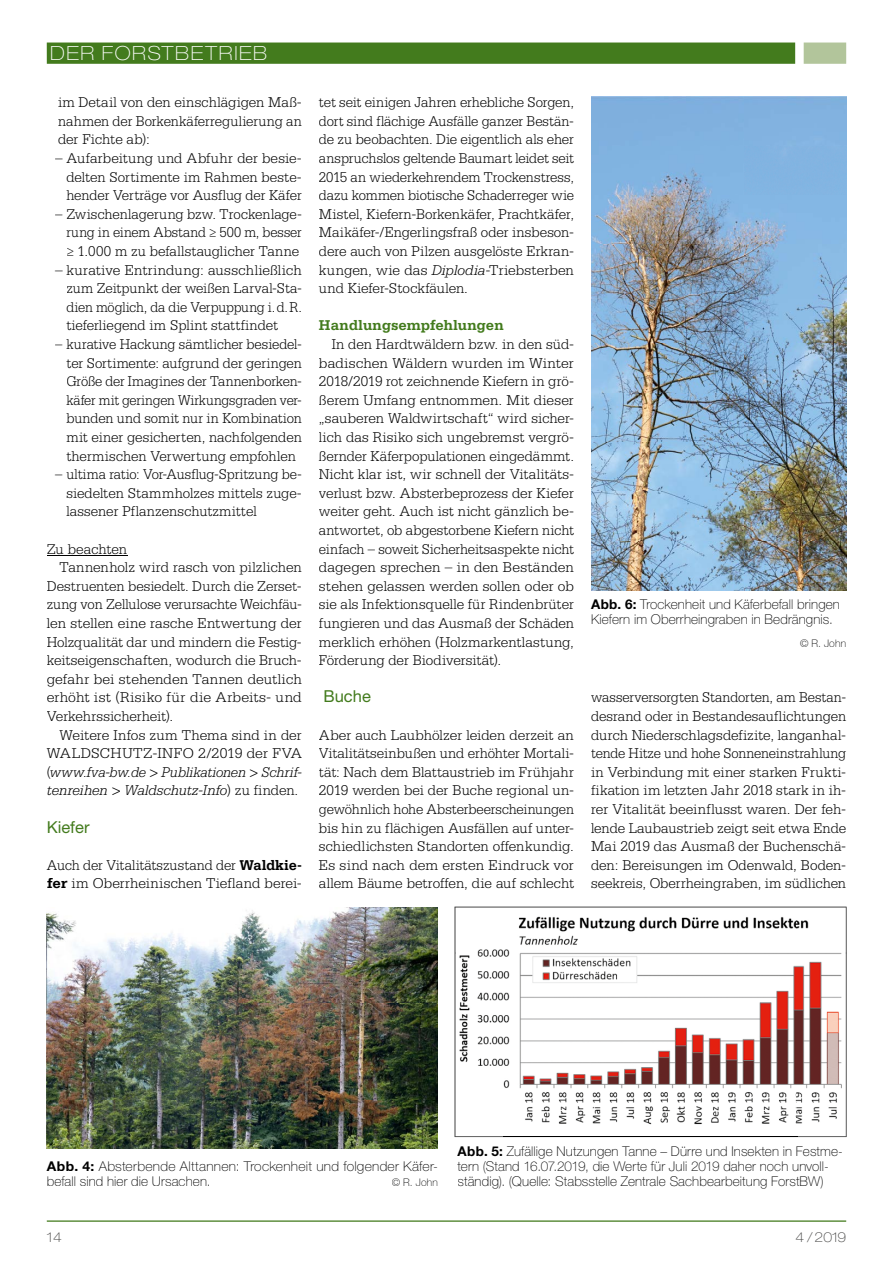
<style>
.page{position:relative;width:893px;height:1263px;background:#fff}
.page>*{position:absolute;margin:0;border:0;box-sizing:border-box;transform-origin:0 0}
.t1{font:100 expanded 19.5px "Helvetica Neue LT";letter-spacing:.085em;color:#fff}
.t2{font:16.5px "Helvetica Neue LT";color:#437b1d}
.t3{font:300 15px/18.6px "Serifa Std";letter-spacing:-.005em;color:#000;text-align:justify}
.t4{font:300 15px/18.6px "Serifa Std";letter-spacing:-.005em;color:#000;text-align:justify;scale:.96 1}
.t5{font:italic 300 15px/18.6px "Serifa";letter-spacing:-.005em;color:#000}
.t6{font:300 15px "Serifa Std";letter-spacing:.015em;color:#000;scale:1.04 1}
.t7{font:300 15px "Serifa Std";letter-spacing:.015em;color:#000}
.t8{font:700 15px "Serifa Std";letter-spacing:-.005em;color:#437b1d}
.t9{font:100 13.5px/15px "Helvetica Neue LT";letter-spacing:.01em;color:#000}
.t10{font:100 expanded 13.5px "Helvetica Neue LT";letter-spacing:.01em;color:#494948}
.t11{font:100 10.5px "Helvetica Neue LT";letter-spacing:.02em;color:#000}
.s1{font-family:"Serifa Std";font-style:normal}
.s2{font-weight:700}
.s3{font-family:"Serifa";font-style:italic}
</style>
<div class="page">
<hr style="left:47px;top:1220px;width:799px;height:2px;background:#437b1d">
<div style="left:47px;top:43px;width:748px;height:21px;background:#437b1d"></div>
<div style="left:804px;top:43px;width:42px;height:21px;background:#b2c59b"></div>
<hr style="left:47px;top:555px;width:80px;height:1px;background:#000">
<img style="left:591px;top:97px;width:255px;height:494px">
<img style="left:47px;top:907px;width:391px;height:242px">
<svg style="left:504px;top:907px;width:343px;height:230px"></svg>
<img style="left:455px;top:907px;width:391px;height:46px">
<img style="left:455px;top:953px;width:49px;height:184px">
<img style="left:797px;top:953px;width:49px;height:184px">
<img style="left:503px;top:1136px;width:295px;height:1px">
<h1 class="t1" style="left:50px;top:42px;width:219px">DER FORSTBETRIEB</h1>
<p class="t3" style="left:58px;top:93px;width:245px">im Detail von den einschlägigen Maß&shy;nahmen der Borkenkäferregulierung an der Fichte ab):</p>
<p class="t3" style="left:66px;top:149px;width:237px;text-indent:-11px">– Aufarbeitung und Abfuhr der besie&shy;delten Sortimente im Rahmen beste&shy;hender Verträge vor Ausflug der Käfer</p>
<p class="t3" style="left:66px;top:205px;width:237px;text-indent:-11px">– Zwischenlagerung bzw. Trockenlage&shy;rung in einem Abstand ≥ 500 m, besser ≥ 1.000 m zu befallstauglicher Tanne</p>
<p class="t3" style="left:66px;top:260px;width:237px;text-indent:-11px">– kurative Entrindung: ausschließlich zum Zeitpunkt der weißen Larval-Sta&shy;dien möglich, da die Verpuppung i. d. R. tieferliegend im Splint stattfindet</p>
<p class="t4" style="left:66px;top:335px;width:247px;text-indent:-11px">– kurative Hackung sämtlicher besiedel&shy;ter Sortimente: aufgrund der geringen Größe der Imagines der Tannenborken&shy;käfer mit geringen Wirkungsgraden ver&shy;bunden und somit nur in Kombination mit einer gesicherten, nachfolgenden thermischen Verwertung empfohlen</p>
<p class="t4" style="left:66px;top:465px;width:247px;text-indent:-11px">– ultima ratio: Vor-Ausflug-Spritzung be&shy;siedelten Stammholzes mittels zuge&shy;lassener Pflanzenschutzmittel</p>
<p class="t3" style="left:47px;top:539px;width:82px">Zu beachten</p>
<p class="t3" style="left:60px;top:558px;width:244px">Tannenholz wird rasch von pilzlichen</p>
<p class="t3" style="left:47px;top:577px;width:257px">Destruenten besiedelt. Durch die Zerset-</p>
<p class="t3" style="left:47px;top:595px;width:257px">zung von Zellulose verursachte Weichfäu-</p>
<p class="t3" style="left:47px;top:614px;width:257px">len stellen eine rasche Entwertung der</p>
<p class="t3" style="left:47px;top:632px;width:257px">Holzqualität dar und mindern die Festig-</p>
<p class="t3" style="left:47px;top:651px;width:257px">keitseigenschaften, wodurch die Bruch-</p>
<p class="t3" style="left:47px;top:670px;width:257px">gefahr bei stehenden Tannen deutlich</p>
<p class="t6" style="left:47px;top:689px;width:247px">erhöht ist (Risiko für die Arbeits- und</p>
<p class="t3" style="left:47px;top:707px;width:128px">Verkehrssicherheit).</p>
<p class="t3" style="left:60px;top:725px;width:244px">Weitere Infos zum Thema sind in der</p>
<p class="t7" style="left:47px;top:745px;width:257px">WALDSCHUTZ-INFO 2/2019 der FVA</p>
<p class="t5" style="left:47px;top:762px;width:257px"><span class="s1">(</span>www.fva-bw.de &gt; Publikationen &gt; Schrif&shy;tenreihen &gt; Waldschutz-Info<span class="s1">) zu finden.</span></p>
<p class="t2" style="left:47px;top:817px;width:44px">Kiefer</p>
<p class="t3" style="left:47px;top:856px;width:257px">Auch der Vitalitätszustand der <span class="s2">Waldkie&shy;fer</span> im Oberrheinischen Tiefland berei-</p>
<p class="t3" style="left:319px;top:93px;width:257px">tet seit einigen Jahren erhebliche Sorgen, dort sind flächige Ausfälle ganzer Bestän&shy;de zu beobachten. Die eigentlich als eher anspruchslos geltende Baumart leidet seit 2015 an wiederkehrendem Trockenstress, dazu kommen biotische Schaderreger wie Mistel, Kiefern-Borkenkäfer, Prachtkäfer, Maikäfer-/Engerlingsfraß oder insbeson&shy;dere auch von Pilzen ausgelöste Erkran&shy;kungen, wie das <span class="s3">Diplodia</span>-Triebsterben und Kiefer-Stockfäulen.</p>
<p class="t8" style="left:319px;top:317px;width:187px">Handlungsempfehlungen</p>
<p class="t3" style="left:319px;top:335px;width:257px;text-indent:13px">In den Hardtwäldern bzw. in den süd&shy;badischen Wäldern wurden im Winter 2018/2019 rot zeichnende Kiefern in grö&shy;ßerem Umfang entnommen. Mit dieser „sauberen Waldwirtschaft“ wird sicher&shy;lich das Risiko sich ungebremst vergrö&shy;ßernder Käferpopulationen eingedämmt.<br>Nicht klar ist, wir schnell der Vitalitäts&shy;verlust bzw. Absterbeprozess der Kiefer weiter geht. Auch ist nicht gänzlich be&shy;antwortet, ob abgestorbene Kiefern nicht einfach – soweit Sicherheitsaspekte nicht dagegen sprechen – in den Beständen stehen gelassen werden sollen oder ob sie als Infektionsquelle für Rindenbrüter fungieren und das Ausmaß der Schäden merklich erhöhen (Holzmarkentlastung, Förderung der Biodiversität).</p>
<p class="t2" style="left:323px;top:687px;width:49px">Buche</p>
<p class="t3" style="left:319px;top:725px;width:257px">Aber auch Laubhölzer leiden derzeit an Vitalitätseinbußen und erhöhter Mortali&shy;tät: Nach dem Blattaustrieb im Frühjahr 2019 werden bei der Buche regional un&shy;gewöhnlich hohe Absterbeerscheinungen bis hin zu flächigen Ausfällen auf unter&shy;schiedlichsten Standorten offenkundig.<br>Es sind nach dem ersten Eindruck vor allem Bäume betroffen, die auf schlecht</p>
<p class="t9" style="left:591px;top:597px;width:250px"><span class="s2">Abb. 6:</span> Trockenheit und Käferbefall bringen<br>Kiefern im Oberrheingraben in Bedrängnis.</p>
<p class="t11" style="left:800px;top:637px;width:48px">© R. John</p>
<p class="t4" style="left:591px;top:688px;width:267px">wasserversorgten Standorten, am Bestan&shy;desrand oder in Bestandesauflichtungen durch Niederschlagsdefizite, langanhal&shy;tende Hitze und hohe Sonneneinstrahlung in Verbindung mit einer starken Frukti&shy;fikation im letzten Jahr 2018 stark in ih&shy;rer Vitalität beeinflusst waren. Der feh&shy;lende Laubaustrieb zeigt seit etwa Ende Mai 2019 das Ausmaß der Buchenschä&shy;den: Bereisungen im Odenwald, Boden&shy;seekreis, Oberrheingraben, im südlichen</p>
<p class="t9" style="left:47px;top:1158px;width:393px"><span class="s2">Abb. 4:</span> Absterbende Alttannen: Trockenheit und folgender Käfer&shy;befall sind hier die Ursachen.</p>
<p class="t11" style="left:392px;top:1176px;width:48px">© R. John</p>
<p class="t10" style="left:47px;top:1229px;width:16px">14</p>
<p class="t9" style="left:458px;top:1144px;width:387px"><span class="s2">Abb. 5:</span> Zufällige Nutzungen Tanne – Dürre und Insekten in Festme&shy;tern (Stand 16.07.2019, die Werte für Juli 2019 daher noch unvoll&shy;ständig). (Quelle: Stabsstelle Zentrale Sachbearbeitung ForstBW)</p>
<p class="t10" style="left:796px;top:1229px;width:52px">4 / 2019</p>
</div>
